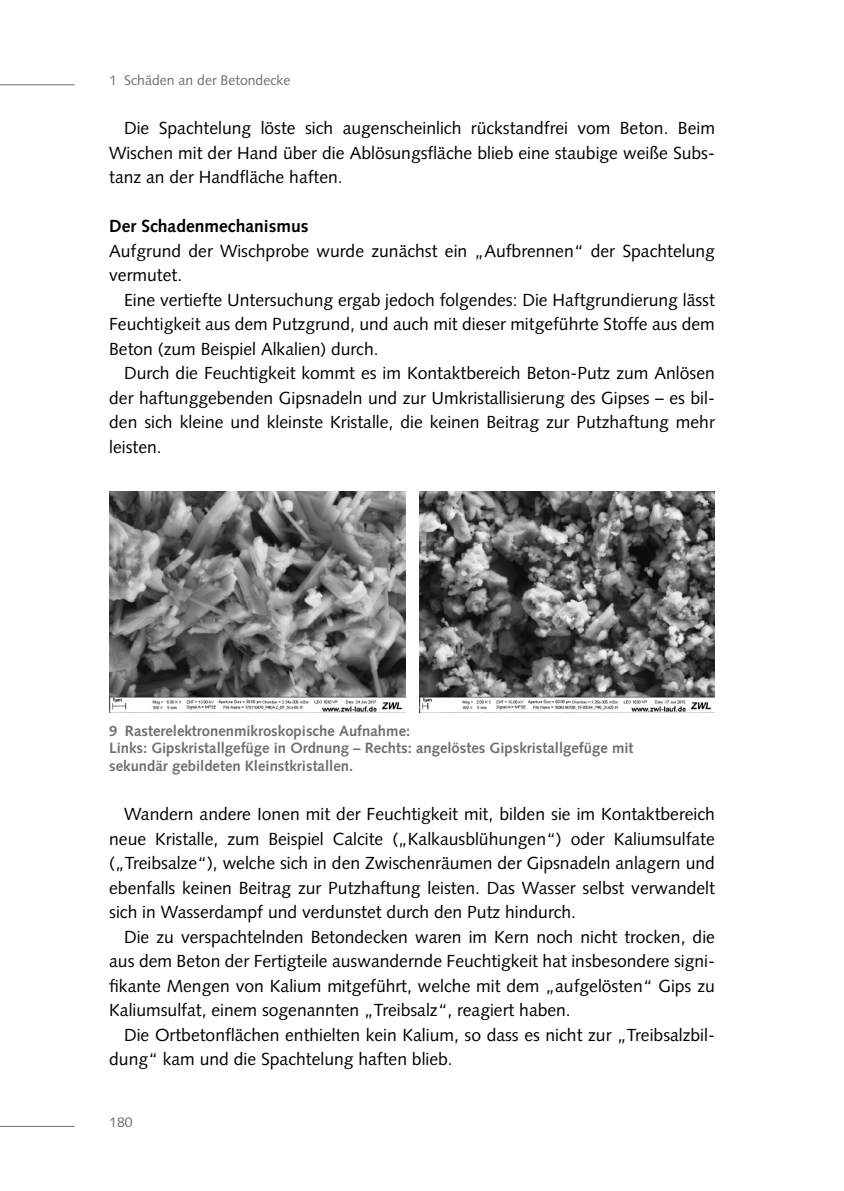
<style>
.page{position:relative;width:844px;height:1191px;background:#fff}
.page>*{position:absolute;margin:0;border:0;box-sizing:border-box;transform-origin:0 0}
.t1{font:17.5px/24.5px "Syntax";color:#000;text-align:justify}
.t2{font:700 17.5px "Syntax";color:#000}
.t3{font:700 14.88px/17.5px "Syntax";color:#706f6f}
.t4{font:14px "Syntax";color:#706f6f}
</style>
<div class="page">
<hr style="left:0;top:84px;width:74px;height:1px;background:#706f6f">
<hr style="left:0;top:1126px;width:74px;height:1px;background:#706f6f">
<img style="left:109px;top:491px;width:296px;height:222px">
<img style="left:419px;top:491px;width:295px;height:222px">
<p class="t4" style="left:109px;top:72px;width:183px">1 Schäden an der Betondecke</p>
<p class="t1" style="left:109px;top:116px;width:607px;text-indent:15px">Die Spachtelung löste sich augenscheinlich rückstandfrei vom Beton. Beim Wischen mit der Hand über die Ablösungsfläche blieb eine staubige weiße Subs&shy;tanz an der Handfläche haften.</p>
<p class="t2" style="left:109px;top:216px;width:201px">Der Schadenmechanismus</p>
<p class="t1" style="left:109px;top:238px;width:607px">Aufgrund der Wischprobe wurde zunächst ein „Aufbrennen“ der Spachtelung vermutet.</p>
<p class="t1" style="left:109px;top:287px;width:607px;text-indent:15px">Eine vertiefte Untersuchung ergab jedoch folgendes: Die Haftgrundierung lässt Feuchtigkeit aus dem Putzgrund, und auch mit dieser mitgeführte Stoffe aus dem Beton (zum Beispiel Alkalien) durch.</p>
<p class="t1" style="left:109px;top:361px;width:607px;text-indent:15px">Durch die Feuchtigkeit kommt es im Kontaktbereich Beton-Putz zum Anlösen der haftunggebenden Gipsnadeln und zur Umkristallisierung des Gipses – es bil&shy;den sich kleine und kleinste Kristalle, die keinen Beitrag zur Putzhaftung mehr leisten.</p>
<p class="t3" style="left:109px;top:722px;width:525px">9 Rasterelektronenmikroskopische Aufnahme:<br>Links: Gipskristallgefüge in Ordnung – Rechts: angelöstes Gipskristallgefüge mit sekundär gebildeten Kleinstkristallen.</p>
<p class="t1" style="left:109px;top:802px;width:607px;text-indent:15px">Wandern andere Ionen mit der Feuchtigkeit mit, bilden sie im Kontaktbereich neue Kristalle, zum Beispiel Calcite („Kalkausblühungen“) oder Kaliumsulfate („Treibsalze“), welche sich in den Zwischenräumen der Gipsnadeln anlagern und ebenfalls keinen Beitrag zur Putzhaftung leisten. Das Wasser selbst verwandelt sich in Wasserdampf und verdunstet durch den Putz hindurch.</p>
<p class="t1" style="left:109px;top:924px;width:607px;text-indent:15px">Die zu verspachtelnden Betondecken waren im Kern noch nicht trocken, die aus dem Beton der Fertigteile auswandernde Feuchtigkeit hat insbesondere signi&shy;fikante Mengen von Kalium mitgeführt, welche mit dem „aufgelösten“ Gips zu Kaliumsulfat, einem sogenannten „Treibsalz“, reagiert haben.</p>
<p class="t1" style="left:109px;top:1022px;width:607px;text-indent:15px">Die Ortbetonflächen enthielten kein Kalium, so dass es nicht zur „Treibsalzbil&shy;dung“ kam und die Spachtelung haften blieb.</p>
<p class="t4" style="left:109px;top:1113px;width:25px">180</p>
</div>
